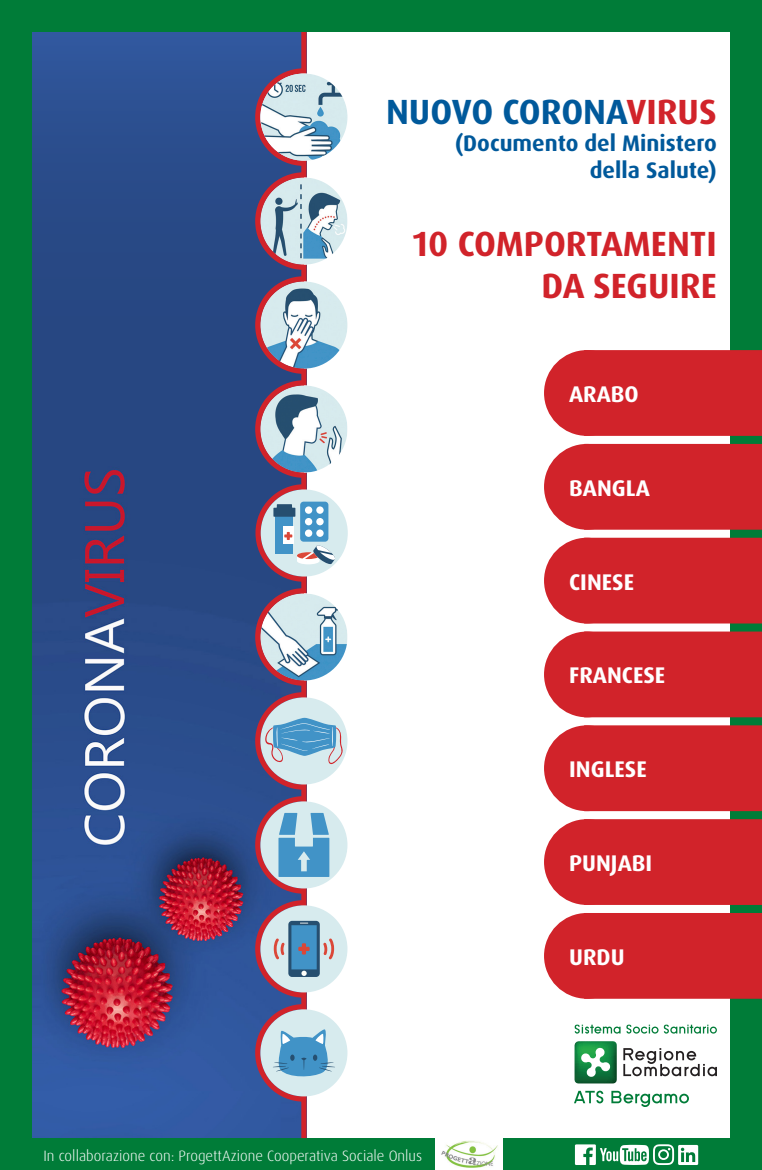
<style>
.page{position:relative;width:762px;height:1170px;background:#fff}
.page>*{position:absolute;margin:0;border:0;box-sizing:border-box;transform-origin:0 0}
.t1{font:700 35px "Dax Pro";color:#d1232a}
.t2{font:700 35px "Dax Pro";color:#00599b}
.t3{font:700 22.62px "Dax Pro";color:#fff}
.t4{font:700 22.5px "Dax Pro";color:#00599b}
.t5{font:300 15px "Dax Pro";color:#fff}
.s1{color:#d1232a}
</style>
<div class="page">
<img style="left:32px;top:401px;width:269px;height:690px">
<div style="left:32px;top:1091px;width:269px;height:46px;background:#325ba5"></div>
<div style="left:28px;top:19px;width:278px;height:382px;background:linear-gradient(to bottom,#2f5599,#25437c)"></div>
<div style="left:0;top:1137px;width:762px;height:32px;background:#007c38"></div>
<svg style="left:575px;top:1144px;width:123px;height:20px"></svg>
<div style="left:301px;top:26px;width:5px;height:1111px;background:#d1232a"></div>
<div style="left:260px;top:1009px;width:87px;height:87px;background:#d7ebee;border-radius:50%"></div>
<svg style="left:255px;top:1003px;width:80px;height:98px"></svg>
<div style="left:260px;top:905px;width:87px;height:87px;background:#d7ebee;border-radius:50%"></div>
<div style="left:288px;top:920px;width:32px;height:56px;background:#264f70;border-radius:4px"></div>
<div style="left:291px;top:925px;width:26px;height:44px;background:#4193c7"></div>
<svg style="left:323px;top:938px;width:11px;height:21px"></svg>
<svg style="left:255px;top:900px;width:55px;height:97px"></svg>
<div style="left:260px;top:801px;width:87px;height:87px;background:#d7ebee;border-radius:50%"></div>
<svg style="left:255px;top:796px;width:74px;height:97px"></svg>
<svg style="left:255px;top:692px;width:88px;height:97px;background:#a6b2c7"></svg>
<img style="left:260px;top:593px;width:87px;height:87px;border-radius:44px">
<svg style="left:255px;top:588px;width:49px;height:97px"></svg>
<div style="left:261px;top:489px;width:87px;height:87px;background:#d7ebee;border-radius:50%"></div>
<svg style="left:255px;top:484px;width:81px;height:97px"></svg>
<img style="left:260px;top:385px;width:87px;height:87px;border-radius:44px">
<svg style="left:255px;top:380px;width:49px;height:98px;background:#86859e"></svg>
<img style="left:260px;top:281px;width:87px;height:87px;border-radius:44px">
<svg style="left:255px;top:276px;width:49px;height:98px;background:#9c94a9"></svg>
<img style="left:260px;top:177px;width:87px;height:87px;border-radius:44px">
<svg style="left:255px;top:172px;width:49px;height:98px;background:#9c96aa"></svg>
<svg style="left:255px;top:68px;width:49px;height:98px;background:#6e3f69"></svg>
<img style="left:260px;top:74px;width:87px;height:87px;border-radius:44px">
<div style="left:730px;top:0;width:32px;height:1169px;background:#007c38"></div>
<svg style="left:575px;top:1024px;width:45px;height:9px"></svg>
<svg style="left:626px;top:1024px;width:32px;height:9px"></svg>
<svg style="left:664px;top:1024px;width:53px;height:9px"></svg>
<svg style="left:574px;top:1041px;width:43px;height:42px"></svg>
<svg style="left:623px;top:1048px;width:94px;height:28px"></svg>
<svg style="left:574px;top:1090px;width:29px;height:13px"></svg>
<svg style="left:611px;top:1090px;width:78px;height:16px"></svg>
<div style="left:547px;top:353px;width:79px;height:79px;background:#d1232a;border-radius:50%"></div>
<div style="left:544px;top:350px;width:86px;height:86px;border:7px solid #d1232a;border-radius:50%"></div>
<div style="left:584px;top:350px;width:178px;height:86px;background:#d1232a"></div>
<div style="left:547px;top:447px;width:79px;height:79px;background:#d1232a;border-radius:50%"></div>
<div style="left:544px;top:444px;width:86px;height:85px;border:7px solid #d1232a;border-radius:50%"></div>
<div style="left:584px;top:444px;width:178px;height:85px;background:#d1232a"></div>
<div style="left:547px;top:541px;width:79px;height:79px;background:#d1232a;border-radius:50%"></div>
<div style="left:544px;top:537px;width:86px;height:86px;border:7px solid #d1232a;border-radius:50%"></div>
<div style="left:584px;top:537px;width:178px;height:86px;background:#d1232a"></div>
<div style="left:547px;top:634px;width:79px;height:80px;background:#d1232a;border-radius:50%"></div>
<div style="left:544px;top:631px;width:86px;height:86px;border:7px solid #d1232a;border-radius:50%"></div>
<div style="left:584px;top:631px;width:178px;height:86px;background:#d1232a"></div>
<div style="left:547px;top:728px;width:79px;height:79px;background:#d1232a;border-radius:50%"></div>
<div style="left:544px;top:725px;width:86px;height:86px;border:7px solid #d1232a;border-radius:50%"></div>
<div style="left:584px;top:725px;width:178px;height:86px;background:#d1232a"></div>
<div style="left:547px;top:916px;width:79px;height:79px;background:#d1232a;border-radius:50%"></div>
<div style="left:544px;top:912px;width:86px;height:86px;border:7px solid #d1232a;border-radius:50%"></div>
<div style="left:584px;top:912px;width:178px;height:86px;background:#d1232a"></div>
<div style="left:547px;top:822px;width:79px;height:79px;background:#d1232a;border-radius:50%"></div>
<div style="left:544px;top:819px;width:86px;height:85px;border:7px solid #d1232a;border-radius:50%"></div>
<div style="left:584px;top:819px;width:178px;height:85px;background:#d1232a"></div>
<div style="left:0;top:0;width:762px;height:32px;background:#007c38"></div>
<div style="left:0;top:0;width:32px;height:1169px;background:#007c38"></div>
<div style="left:435px;top:1137px;width:68px;height:32px;background:#fff"></div>
<img style="left:441px;top:1140px;width:57px;height:27px">
<p class="t2" style="left:386px;top:89px;width:332px">NUOVO CORONA<span class="s1">VIRUS</span></p>
<p class="t4" style="left:455px;top:129px;width:263px">(Documento del Ministero</p>
<p class="t4" style="left:590px;top:156px;width:128px">della Salute)</p>
<p class="t1" style="left:413px;top:221px;width:305px">10 COMPORTAMENTI</p>
<p class="t1" style="left:541px;top:263px;width:177px">DA SEGUIRE</p>
<p class="t3" style="left:569px;top:379px;width:71px">ARABO</p>
<p class="t3" style="left:569px;top:473px;width:82px">BANGLA</p>
<p class="t3" style="left:569px;top:567px;width:66px">CINESE</p>
<p class="t3" style="left:569px;top:660px;width:98px">FRANCESE</p>
<p class="t3" style="left:569px;top:754px;width:79px">INGLESE</p>
<p class="t3" style="left:569px;top:848px;width:85px">PUNJABI</p>
<p class="t5" style="left:43px;top:1146px;width:380px">In collaborazione con: ProgettAzione Cooperativa Sociale Onlus</p>
<p class="t3" style="left:569px;top:942px;width:57px">URDU</p>
</div>
